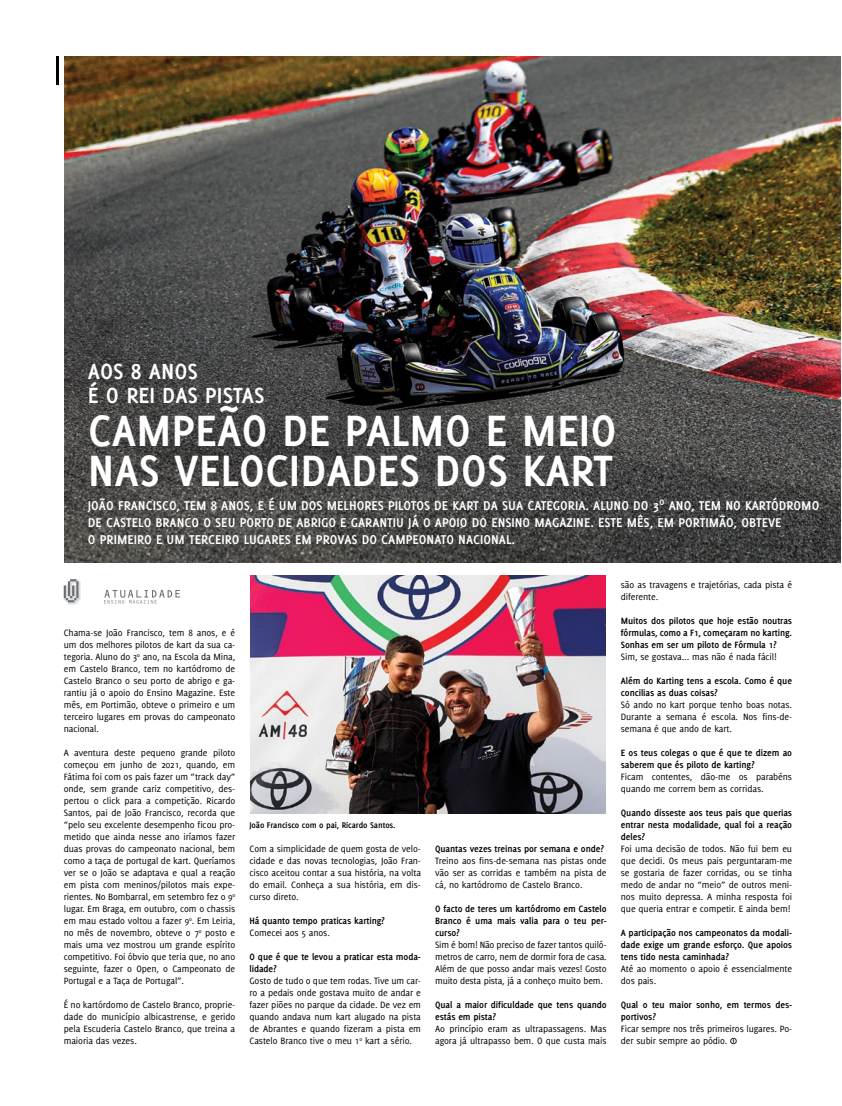
<style>
.page{position:relative;width:842px;height:1106px;background:#fff}
.page>*{position:absolute;margin:0;border:0;box-sizing:border-box;transform-origin:0 0}
.t1{font:700 48px/40px "Delicious";letter-spacing:.045em;color:#fff}
.t2{font:700 24px/24px "Delicious";letter-spacing:.045em;color:#fff}
.t3{font:700 14px/16.8px "Delicious";letter-spacing:.045em;color:#fff}
.t4{font:10px/12px "Delicious";letter-spacing:-.01em;color:#000;text-align:justify}
.t5{font:700 10px/12px "Delicious";letter-spacing:-.01em;color:#000}
.t6{font:700 9px "Delicious";letter-spacing:-.01em;color:#000}
.s1{font-family:"Cellpic"}
</style>
<div class="page">
<img style="left:64px;top:57px;width:777px;height:506px">
<hr style="left:56px;top:57px;width:3px;height:28px;background:#000">
<svg style="left:104px;top:590px;width:76px;height:13px"></svg>
<svg style="left:63px;top:579px;width:18px;height:26px"></svg>
<img style="left:251px;top:575px;width:354px;height:238px">
<h2 class="t2" style="left:88px;top:358px;width:166px">Aos 8 anos<br>é o rei das pistas</h2>
<h1 class="t1" style="left:88px;top:409px;width:525px">Campeão de palmo e meio nas velocidades dos kart</h1>
<p class="t3" style="left:88px;top:497px;width:731px">João Francisco, tem 8 anos, e é um dos melhores pilotos de kart da sua categoria. Aluno do 3º ano, tem no kartódro mo de Castelo Branco o seu porto de abrigo e garantiu já o apoio do Ensino Magazine. Este mês, em Portimão, obteve<br>o primeiro e um terceiro lugares em provas do campeonato nacional.</p>
<p class="t4" style="left:64px;top:627px;width:173px">Chama-se João Francisco, tem 8 anos, e é um dos melhores pilotos de kart da sua ca&shy;tegoria. Aluno do 3<sup>o</sup> ano, na Escola da M ina, em Castelo Branco, tem no kartódromo de Castelo Branco o seu porto de abrigo e ga&shy;rantiu já o apoio do Ensino Magazine. Este mês, em Portimão, obteve o primeiro e um terceiro lugares em provas do campeonato nacional.</p>
<p class="t4" style="left:64px;top:747px;width:173px">A aventura deste pequeno grande piloto começou em junho de 2021, quando, em Fátima foi com os pais fazer um “track day” onde, sem grande cariz competitivo, des&shy;pertou o click para a competição. Ricardo Santos, pai de João Francisco, recorda que “pelo seu excelente desempenho ficou pro&shy;metido que ainda nesse ano iríamos fazer duas provas do campeonato nacional, bem como a taça de portugal de kart. Queríamos ver se o João se adaptava e qual a reação em pista com meninos/pilotos mais expe&shy;rientes. N o Bombarral, em setembro fez o 9<sup>o </sup>lugar. Em Braga, em outubro, com o chassis em mau estado voltou a fazer 9<sup>o</sup>. Em Leiria, no mês de novembro, obteve o 7<sup>o</sup> posto e mais uma vez mostrou um grande espírito competitivo. Foi óbvio que teria que, no ano seguinte, fazer o Open, o Campeonato de Portugal e a Taça de Portugal”.</p>
<p class="t4" style="left:64px;top:999px;width:173px">É no kartórdomo de Castelo Branco, proprie&shy;dade do município albicastrense, e gerido pela Escuderia Castelo Branco, que treina a maioria das vezes.</p>
<p class="t6" style="left:249px;top:820px;width:148px">João Francisco com o pai, Ricardo Santos.</p>
<p class="t4" style="left:249px;top:843px;width:173px">Com a simplicidade de quem gosta de velo&shy;cidade e das novas tecnologias, João Fran&shy;cisco aceitou contar a sua história, na volta do email. Conheça a sua história, em dis&shy;curso direto.</p>
<p class="t5" style="left:249px;top:915px;width:137px">Há quanto tempo praticas karting?</p>
<p class="t4" style="left:249px;top:927px;width:82px">Comecei aos 5 anos.</p>
<p class="t5" style="left:249px;top:951px;width:173px">O que é que te levou a praticar esta moda&shy;lidade?</p>
<p class="t4" style="left:249px;top:975px;width:173px">Gosto de tudo o que tem rodas. Tive um car&shy;ro a pedais onde gostava muito de andar e fazer piões no parque da cidade. De vez em quando andava num kart alugado na pista de Abrantes e quando fizeram a pista em Castelo Branco tive o meu 1<sup>o</sup> kart a sério.</p>
<p class="t5" style="left:435px;top:843px;width:170px">Quantas vezes treinas por semana e onde?</p>
<p class="t4" style="left:435px;top:855px;width:173px">Treino aos fins-de-semana nas pistas onde vão ser as corridas e também na pista de cá, no kartódromo de Castelo Branco.</p>
<p class="t5" style="left:435px;top:903px;width:173px;text-align:justify">O facto de teres um kartódromo em Castelo Branco é uma mais valia para o teu per&shy;curso?</p>
<p class="t4" style="left:435px;top:939px;width:173px">Sim é bom! Não preciso de fazer tantos quiló&shy;metros de carro, nem de dormir fora de casa.<br>Além de que posso andar mais vezes! Gosto muito desta pista, já a conheço muito bem.</p>
<p class="t5" style="left:435px;top:999px;width:173px">Qual a maior dificuldade que tens quando estás em pista?</p>
<p class="t4" style="left:435px;top:1023px;width:173px">Ao princípio eram as ultrapassagens. Mas agora já ultrapasso bem. O que custa mais</p>
<p class="t4" style="left:621px;top:579px;width:173px">são as travagens e trajetórias, cada pista é diferente.</p>
<p class="t5" style="left:621px;top:615px;width:173px;text-align:justify">M uitos dos pilotos que hoje estão noutras fórmulas, como a F1, começaram no karting.<br>Sonhas em ser um piloto de Fórmula 1?</p>
<p class="t4" style="left:621px;top:651px;width:157px">Sim, se gostava... mas não é nada fácil!</p>
<p class="t5" style="left:621px;top:675px;width:173px">Além do Karting tens a escola. Como é que concilias as duas coisas?</p>
<p class="t4" style="left:621px;top:699px;width:173px">Só ando no kart porque tenho boas notas.<br>Durante a semana é escola. Nos fins-de&shy;semana é que ando de kart.</p>
<p class="t5" style="left:621px;top:747px;width:173px">E os teus colegas o que é que te dizem ao saberem que és piloto de karting?</p>
<p class="t4" style="left:621px;top:771px;width:173px">Ficam contentes, dão-me os parabéns quando me correm bem as corridas.</p>
<p class="t5" style="left:621px;top:807px;width:173px;text-align:justify">Quando disseste aos teus pais que querias entrar nesta modalidade, qual foi a reação deles?</p>
<p class="t4" style="left:621px;top:843px;width:173px">Foi uma decisão de todos. Não fui bem eu que decidi. Os meus pais perguntaram-me se gostaria de fazer corridas, ou se tinha medo de andar no “meio” de outros meni&shy;nos muito depressa. A minha resposta foi que queria entrar e competir. E ainda bem!</p>
<p class="t5" style="left:621px;top:927px;width:173px;text-align:justify">A participação nos campeonatos da modali&shy;dade exige um grande esforço. Que apoios tens tido nesta caminhada?</p>
<p class="t4" style="left:621px;top:963px;width:173px">Até ao momento o apoio é essencialmente dos pais.</p>
<p class="t5" style="left:621px;top:999px;width:173px">Qual o teu maior sonho, em termos des&shy;portivos?</p>
<p class="t4" style="left:621px;top:1023px;width:173px">Ficar sempre nos três primeiros lugares. Po&shy;der subir sempre ao pódio. <span class="s1">i</span></p>
</div>
